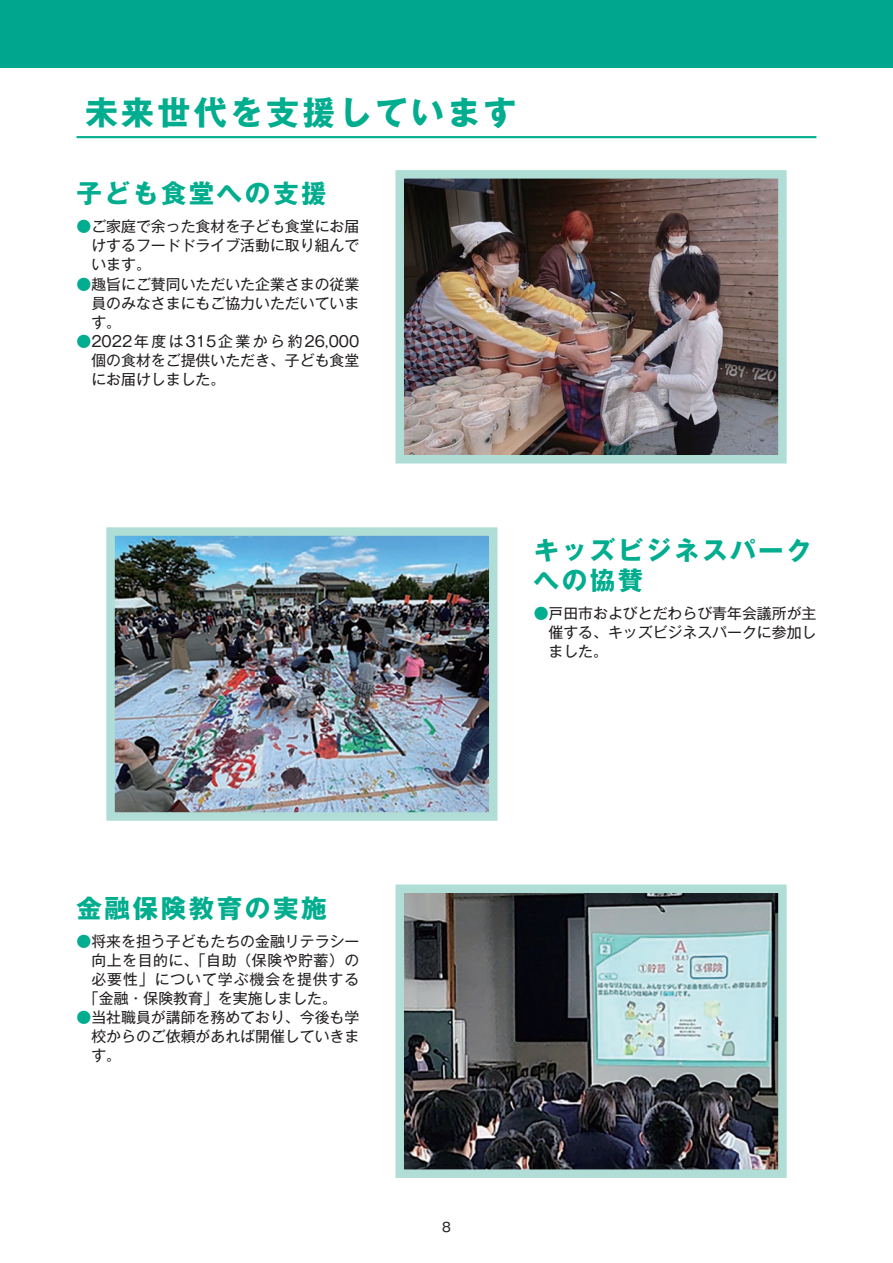
<style>
.page{position:relative;width:893px;height:1263px;background:#fff}
.page>*{position:absolute;margin:0;border:0;box-sizing:border-box;transform-origin:0 0}
.t1{font:33px "Gothic MB101 Pr 6 Bold 90 pv RKSJ H";letter-spacing:.1em;color:#00ad8e}
.t2{font:25.5px/29.7px "Gothic MB101 Pr 6 Bold 90 pv RKSJ H";letter-spacing:.1em;color:#00ad8e}
.t3{font:14.85px/19.2px "Gothic MB101 Pr 6 Regular 90 pv RKSJ H";color:#231f20;text-align:justify}
.t4{font:14.85px "Gothic MB101 Pr 6 Regular 90 pv RKSJ H";letter-spacing:.035em;color:#231f20}
.t5{font:14.85px "Gothic MB101 Pr 6 Regular 90 pv RKSJ H";letter-spacing:.065em;color:#231f20}
.t6{font:12.75px "Gothic MB101 Pr 6 Regular 90 pv RKSJ H";color:#231f20}
.s1{color:#00ad8e}
</style>
<div class="page">
<div style="left:0;top:0;width:893px;height:68px;background:#00a78e"></div>
<hr style="left:77px;top:136px;width:739px;height:2px;background:#00ad8e">
<img style="left:395px;top:884px;width:392px;height:294px">
<img style="left:106px;top:527px;width:392px;height:294px">
<img style="left:395px;top:170px;width:392px;height:294px">
<h1 class="t1" style="left:85px;top:100px;width:433px">未来世代を支援しています</h1>
<h2 class="t2" style="left:77px;top:182px;width:252px">子ども食堂への支援</h2>
<p class="t3" style="left:91px;top:219px;width:269px;text-indent:-15px"><span class="s1">●</span>ご家庭で余った食材を子ども食堂にお届けするフードドライブ活動に取り組んでいます。</p>
<p class="t3" style="left:91px;top:276px;width:269px;text-indent:-15px"><span class="s1">●</span>趣旨にご賛同いただいた企業さまの従業員のみなさまにもご協力いただいています。</p>
<p class="t3" style="left:91px;top:334px;width:269px;text-indent:-15px"><span class="s1">●</span>2022年度は315企業から約26,000個の食材をご提供いただき、子ども食堂にお届けしました。</p>
<h2 class="t2" style="left:534px;top:539px;width:280px">キッズビジネスパークへの協賛</h2>
<p class="t3" style="left:549px;top:606px;width:269px;text-indent:-15px"><span class="s1">●</span>戸田市およびとだわらび青年会議所が主催する、キッズビジネスパークに参加しました。</p>
<h2 class="t2" style="left:77px;top:897px;width:252px">金融保険教育の実施</h2>
<p class="t3" style="left:77px;top:933px;width:284px"><span class="s1">●</span>将来を担う子どもたちの金融リテラシー</p>
<p class="t4" style="left:91px;top:954px;width:269px">向上を目的に、「自助（保険や貯蓄）の</p>
<p class="t5" style="left:91px;top:974px;width:269px">必要性」について学ぶ機会を提供する</p>
<p class="t3" style="left:84px;top:991px;width:254px">「金融・保険教育」を実施しました。</p>
<p class="t3" style="left:91px;top:1010px;width:269px;text-indent:-15px"><span class="s1">●</span>当社職員が講師を務めており、今後も学校からのご依頼があれば開催していきます。</p>
<p class="t6" style="left:442px;top:1222px;width:10px">8</p>
</div>
